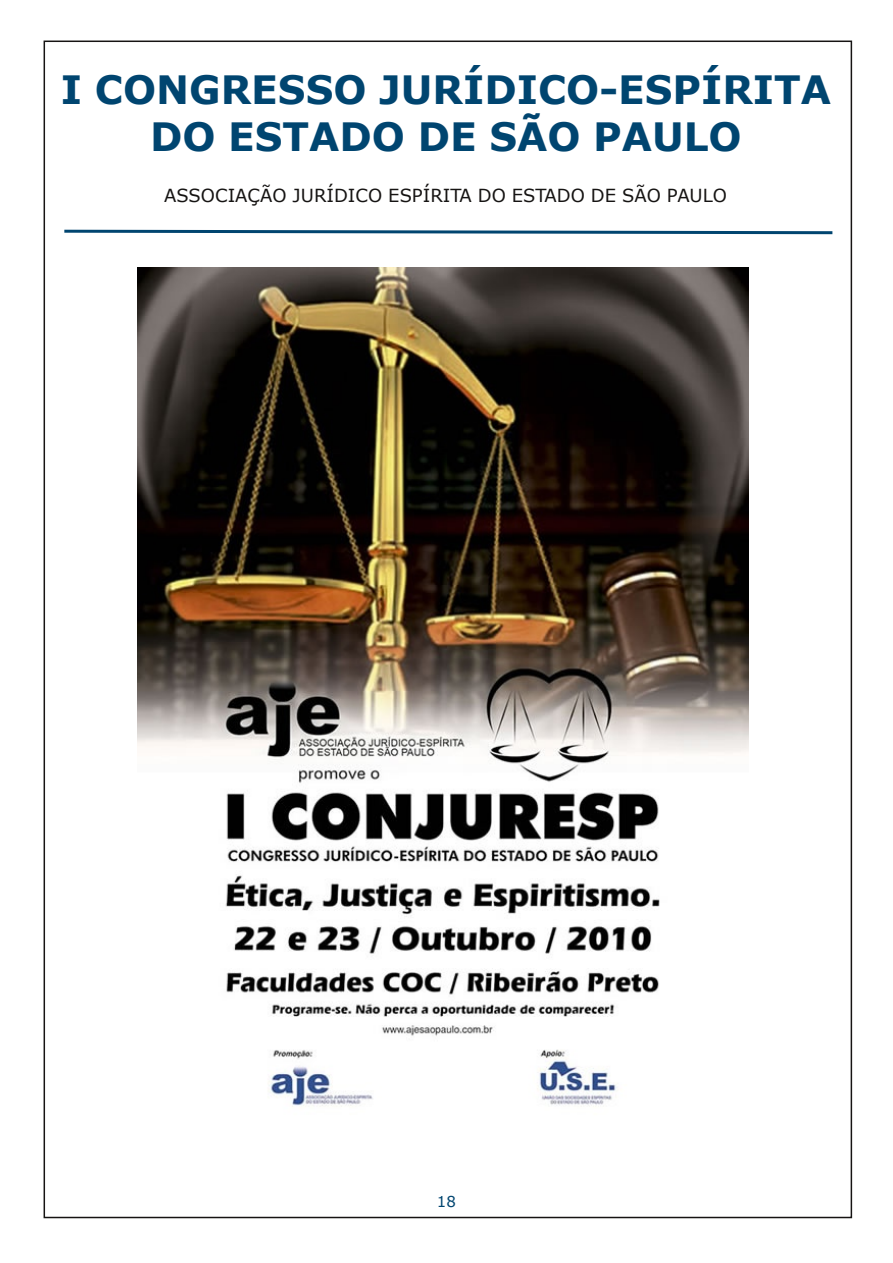
<style>
.page{position:relative;width:893px;height:1263px;background:#fff}
.page>*{position:absolute;margin:0;border:0;box-sizing:border-box;transform-origin:0 0}
.t1{font:700 39px/46.8px "Verdana";color:#004570;text-align:center}
.t2{font:18px "Verdana";color:#161413}
.t3{font:15px "Verdana";color:#004570}
</style>
<div class="page">
<svg style="left:64px;top:229px;width:769px;height:6px"></svg>
<img style="left:138px;top:268px;width:611px;height:839px">
<p class="t1" style="left:61px;top:67px;width:772px">I CONGRESSO JURÍDICO-ESPÍRITA<br>DO ESTADO DE SÃO PAULO</p>
<p class="t2" style="left:164px;top:186px;width:564px">ASSOCIAÇÃO JURÍDICO ESPÍRITA DO ESTADO DE SÃO PAULO</p>
<p class="t3" style="left:437px;top:1192px;width:21px">18</p>
</div>
